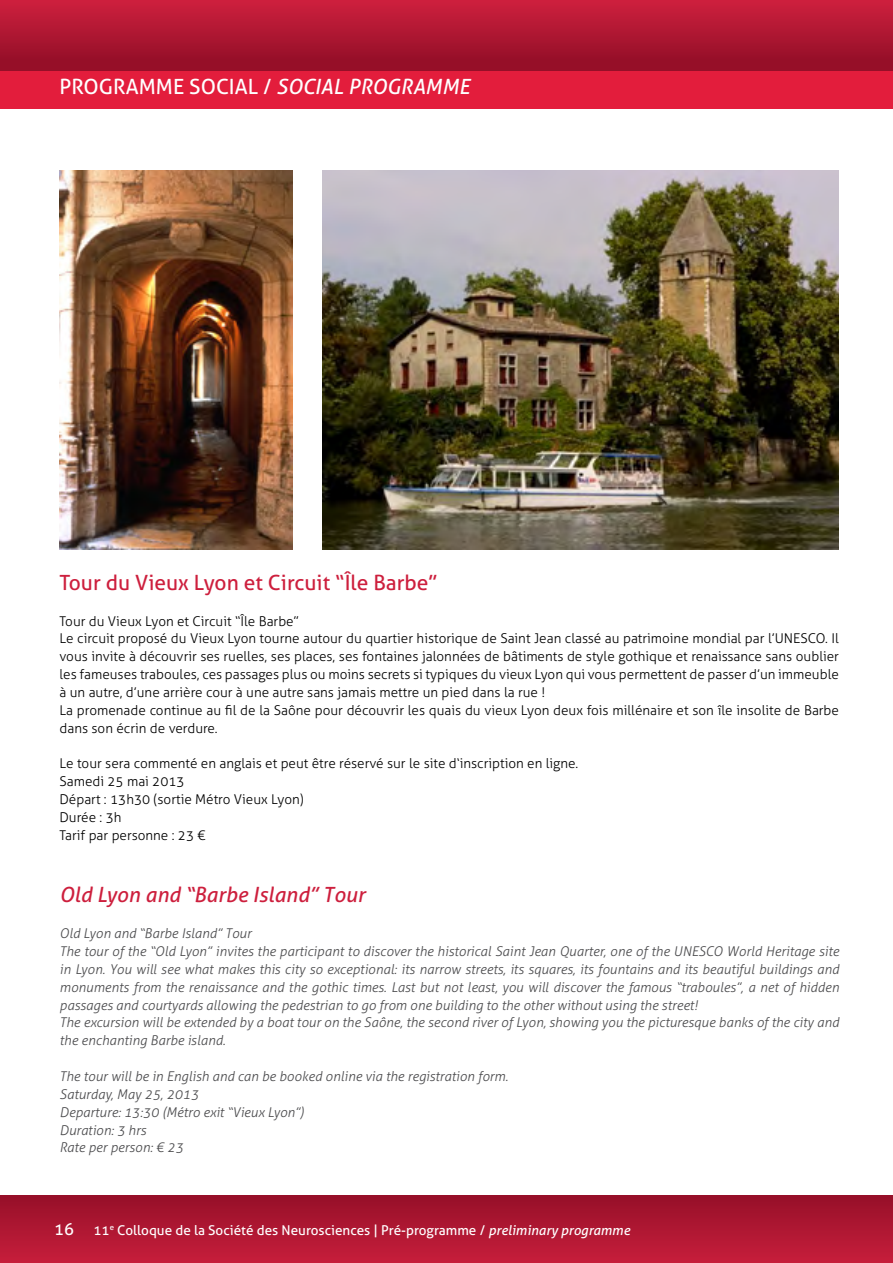
<style>
.page{position:relative;width:893px;height:1263px;background:#fff}
.page>*{position:absolute;margin:0;border:0;box-sizing:border-box;transform-origin:0 0}
.t1{font:21px "Aller";color:#cd1f3d}
.t2{font:21px "Aller";color:#fff}
.t3{font:italic 21px "Aller";color:#cd1f3d}
.t4{font:italic 300 13.5px/17.9px "Aller";color:#4d4d4f}
.t5{font:300 13.5px/17.9px "Aller";color:#000}
.t6{font:13.5px "Aller";color:#fff}
.s1{font-style:italic}
.s2{font-size:16.5px}
</style>
<div class="page">
<svg style="left:0;top:0;width:893px;height:71px;background:#ad1631"></svg>
<div style="left:0;top:71px;width:893px;height:38px;background:#e31d3c"></div>
<div style="left:0;top:1195px;width:893px;height:68px;background:linear-gradient(to bottom,#960f29,#c61e3b)"></div>
<img style="left:60px;top:170px;width:232px;height:380px">
<img style="left:322px;top:170px;width:517px;height:380px">
<h1 class="t2" style="left:60px;top:74px;width:412px">PROGRAMME SOCIAL / <span class="s1">SOCIAL PROGRAMME</span></h1>
<h1 class="t1" style="left:60px;top:570px;width:380px">Tour du Vieux Lyon et Circuit “Île Barbe”</h1>
<p class="t5" style="left:60px;top:612px;width:781px">Tour du Vieux Lyon et Circuit “Île Barbe”<br>Le circuit proposé du Vieux Lyon tourne autour du quartier historique de Saint Jean classé au patrimoine mondial par l’UNESCO. Il vous invite à découvrir ses ruelles, ses places, ses fontaines jalonnées de bâtiments de style gothique et renaissance sans oublier les fameuses traboules, ces passages plus ou moins secrets si typiques du vieux Lyon qui vous permettent de passer d’un immeuble à un autre, d’une arrière cour à une autre sans jamais mettre un pied dans la rue !<br>La promenade continue au fil de la Saône pour découvrir les quais du vieux Lyon deux fois millénaire et son île insolite de Barbe dans son écrin de verdure.</p>
<p class="t5" style="left:60px;top:755px;width:520px">Le tour sera commenté en anglais et peut être réservé sur le site d‘inscription en ligne.<br>Samedi 25 mai 2013<br>Départ : 13h30 (sortie Métro Vieux Lyon)<br>Durée : 3h<br>Tarif par personne : 23 €</p>
<h1 class="t3" style="left:60px;top:882px;width:307px">Old Lyon and “Barbe Island” Tour</h1>
<p class="t4" style="left:60px;top:924px;width:781px">Old Lyon and “Barbe Island” Tour<br>The tour of the “Old Lyon” invites the participant to discover the historical Saint Jean Quarter, one of the UNESCO World Heritage site in Lyon. You will see what makes this city so exceptional: its narrow streets, its squares, its fountains and its beautiful buildings and monuments from the renaissance and the gothic times. Last but not least, you will discover the famous “traboules”, a net of hidden passages and courtyards allowing the pedestrian to go from one building to the other without using the street!<br>The excursion will be extended by a boat tour on the Saône, the second river of Lyon, showing you the picturesque banks of the city and the enchanting Barbe island.</p>
<p class="t4" style="left:60px;top:1067px;width:450px">The tour will be in English and can be booked online via the registration form.<br>Saturday, May 25, 2013<br>Departure: 13:30 (Métro exit “Vieux Lyon”)<br>Duration: 3 hrs<br>Rate per person: € 23</p>
<p class="t6" style="left:54px;top:1222px;width:577px"><span class="s2">16</span> 11<sup>e</sup> Colloque de la Société des Neurosciences | Pré-programme / <span class="s1">preliminary programme</span></p>
</div>
